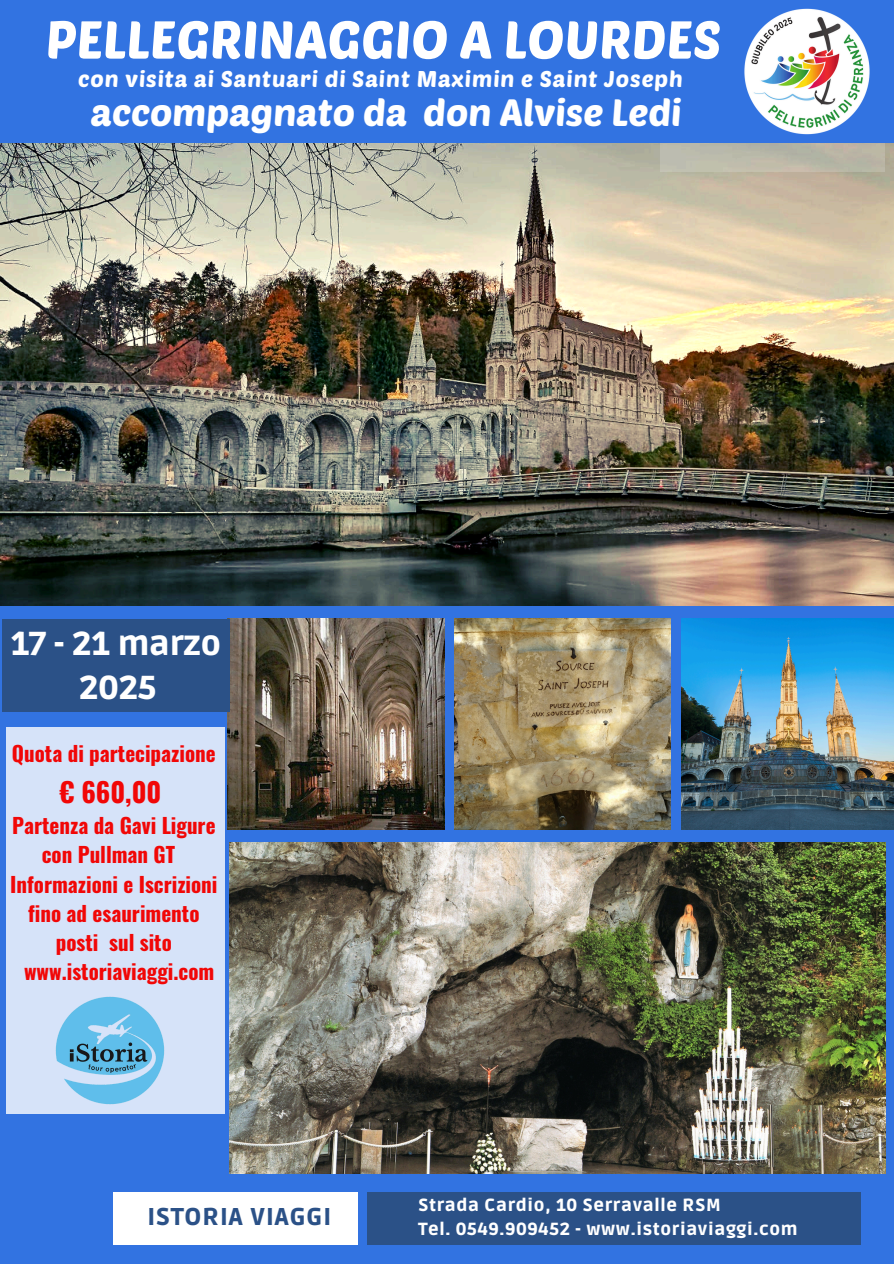
<style>
.page{position:relative;width:894px;height:1264px;background:#fff}
.page>*{position:absolute;margin:0;border:0;box-sizing:border-box;transform-origin:0 0}
.t1{font:52.5px "Poetsen One";color:#fff}
.t2{font:37.5px "Poetsen One";color:#fff}
.t3{font:900 33px "Ruda";color:#fff}
.t4{font:700 27px "Oswald";color:#f10707}
.t5{font:900 24.15px "Ruda";letter-spacing:.04em;color:#2b5187}
.t6{font:22.5px "Poetsen One";letter-spacing:.04em;color:#fff}
.t7{font:700 21px/29.2px "Oswald";color:#f10707;text-align:center}
.t8{font:900 17.4px "Ruda";letter-spacing:.04em;color:#fff}
</style>
<div class="page">
<div style="left:0;top:0;width:893px;height:1263px;background:#3273e1"></div>
<img style="left:0;top:143px;width:893px;height:462px">
<img style="left:230px;top:842px;width:654px;height:331px">
<div style="left:367px;top:1191px;width:492px;height:53px;background:#2b5187"></div>
<div style="left:113px;top:1191px;width:245px;height:53px;background:#fff"></div>
<img style="left:454px;top:618px;width:216px;height:211px">
<img style="left:228px;top:618px;width:216px;height:211px">
<img style="left:681px;top:618px;width:212px;height:211px">
<img style="left:744px;top:8px;width:149px;height:152px">
<div style="left:6px;top:727px;width:218px;height:386px;background:#d6e3f9"></div>
<div style="left:2px;top:619px;width:228px;height:93px;background:#2b5187"></div>
<div style="left:659px;top:143px;width:225px;height:29px;background:#bbb8a8"></div>
<img style="left:54px;top:994px;width:112px;height:112px;border-radius:50%">
<p class="t1" style="left:46px;top:6px;width:677px">PELLEGRINAGGIO A LOURDES</p>
<p class="t2" style="left:91px;top:89px;width:592px">accompagnato da don Alvise Ledi</p>
<p class="t6" style="left:78px;top:64px;width:606px">con visita ai Santuari di Saint Maximin e Saint Joseph</p>
<p class="t3" style="left:11px;top:624px;width:211px">17 - 21 marzo</p>
<h4 class="t3" style="left:79px;top:668px;width:79px">2025</h4>
<p class="t7" style="left:12px;top:738px;width:205px">Quota di partecipazione</p>
<p class="t4" style="left:59px;top:770px;width:103px">€ 660,00</p>
<p class="t7" style="left:10px;top:810px;width:209px">Partenza da Gavi Ligure con Pullman GT<br>Informazioni e Iscrizioni fino ad esaurimento posti sul sito www.istoriaviaggi.com</p>
<h6 class="t5" style="left:147px;top:1202px;width:185px">ISTORIA VIAGGI</h6>
<h3 class="t8" style="left:418px;top:1195px;width:304px">Strada Cardio, 10 Serravalle RSM</h3>
<h3 class="t8" style="left:418px;top:1218px;width:380px">Tel. 0549.909452 - www.istoriaviaggi.com</h3>
</div>
